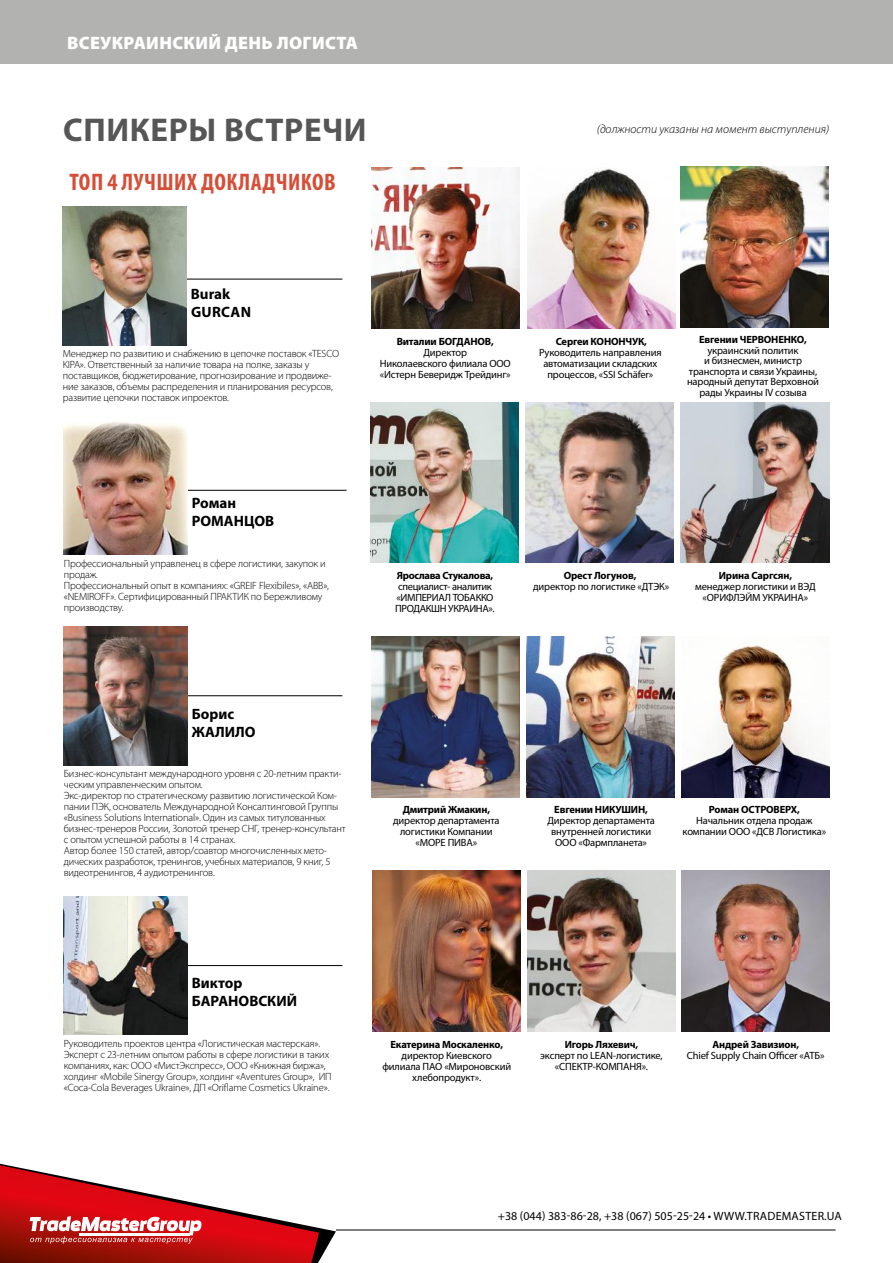
<style>
.page{position:relative;width:893px;height:1263px;background:#fff}
.page>*{position:absolute;margin:0;border:0;box-sizing:border-box;transform-origin:0 0}
.t1{font:700 33px "Myriad Pro";letter-spacing:.02em;color:#575656}
.t2{font:700 condensed 24px "Myriad Pro";letter-spacing:.02em;color:#d64e37}
.t3{font:900 18px "Myriad Pro";letter-spacing:.02em;color:#fff}
.t4{font:700 15px/18px "Myriad Pro";color:#000}
.t5{font:12px "Myriad Pro";color:#000}
.t6{font:italic 300 12px "Myriad Pro";color:#000}
.t7{font:300 10.5px/10.9px "Myriad Pro";letter-spacing:-.015em;color:#000}
.t8{font:10.5px/10.9px "Myriad Pro";letter-spacing:-.015em;color:#000;text-align:center}
.t9{font:700 10.5px "Myriad Pro";letter-spacing:-.015em;color:#000}
</style>
<div class="page">
<div style="left:0;top:0;width:893px;height:64px;background:#b2b2b1"></div>
<svg style="left:0;top:1163px;width:336px;height:100px"></svg>
<hr style="left:336px;top:1230px;width:500px;height:1px;background:#000">
<hr style="left:75px;top:279px;width:267px;height:1px;background:#000">
<hr style="left:75px;top:695px;width:267px;height:1px;background:#000">
<hr style="left:75px;top:965px;width:267px;height:1px;background:#000">
<hr style="left:79px;top:490px;width:268px;height:1px;background:#000">
<img style="left:63px;top:207px;width:124px;height:138px">
<img style="left:64px;top:627px;width:124px;height:138px">
<img style="left:64px;top:421px;width:124px;height:134px">
<img style="left:64px;top:896px;width:124px;height:139px">
<img style="left:371px;top:168px;width:148px;height:160px">
<img style="left:526px;top:636px;width:148px;height:161px">
<img style="left:527px;top:168px;width:148px;height:160px">
<img style="left:370px;top:402px;width:149px;height:161px">
<img style="left:372px;top:871px;width:148px;height:160px">
<img style="left:372px;top:636px;width:148px;height:161px">
<img style="left:526px;top:402px;width:148px;height:161px">
<img style="left:681px;top:402px;width:148px;height:161px">
<img style="left:527px;top:871px;width:148px;height:160px">
<img style="left:681px;top:871px;width:148px;height:160px">
<img style="left:680px;top:166px;width:148px;height:161px">
<img style="left:681px;top:645px;width:148px;height:152px">
<h3 class="t3" style="left:67px;top:30px;width:292px">ВСЕУКРАИНСКИЙ ДЕНЬ ЛОГИСТА</h3>
<h1 class="t1" style="left:63px;top:109px;width:305px">СПИКЕРЫ ВСТРЕЧИ</h1>
<h2 class="t2" style="left:70px;top:167px;width:268px">ТОП 4 ЛУЧШИХ ДОКЛАДЧИКОВ</h2>
<p class="t6" style="left:597px;top:122px;width:234px">(должности указаны на момент выступления)</p>
<h3 class="t4" style="left:191px;top:284px;width:62px">Burak<br>GURCAN</h3>
<p class="t7" style="left:63px;top:349px;width:278px">Менеджер по развитию и снабжению в цепочке поставок «TESCO KIPA». Ответственный за наличие товара на полке, заказы у поставщиков, бюджетирование, прогнозирование и продвиже&shy;ние заказов, объемы распределения и планирования ресурсов, развитие цепочки поставок ипроектов.</p>
<p class="t9" style="left:397px;top:334px;width:99px">Виталии БОГДАНОВ,</p>
<p class="t8" style="left:380px;top:347px;width:132px">Директор<br>Николаевского филиала ООО «Истерн Беверидж Трейдинг»</p>
<p class="t9" style="left:556px;top:334px;width:93px">Сергеи КОНОНЧУК,</p>
<p class="t8" style="left:539px;top:347px;width:124px">Руководитель направления автоматизации складских процессов, «SSI Schäfer»</p>
<p class="t9" style="left:699px;top:333px;width:109px">Евгении ЧЕРВОНЕНКО,</p>
<p class="t8" style="left:687px;top:345px;width:134px;line-height:10.5px">украинский политик<br>и бизнесмен, министр транспорта и связи Украины, народный депутат Верховной рады Украины IV созыва</p>
<h3 class="t4" style="left:192px;top:494px;width:84px">Роман<br>РОМАНЦОВ</h3>
<p class="t7" style="left:64px;top:558px;width:267px">Профессиональный управленец в сфере логистики, закупок и продаж.<br>Профессиональный опыт в компаниях: «GREIF Flexibiles», «АВВ», «NEMIROFF». Сертифицированный ПРАКТИК по Бережливому производству.</p>
<p class="t9" style="left:397px;top:569px;width:98px">Ярослава Стукалова,</p>
<p class="t8" style="left:395px;top:581px;width:101px;text-align:left">специалист- аналитик «ИМПЕРИАЛ ТОБАККО<br>ПРОДАКШН УКРАИНА».</p>
<p class="t9" style="left:564px;top:569px;width:74px">Орест Логунов,</p>
<p class="t8" style="left:533px;top:581px;width:137px">директор по логистике «ДТЭК»</p>
<p class="t9" style="left:719px;top:569px;width:75px">Ирина Саргсян,</p>
<p class="t8" style="left:695px;top:581px;width:122px">менеджер логистики и ВЭД «ОРИФЛЭЙМ УКРАИНА»</p>
<h3 class="t4" style="left:192px;top:704px;width:65px">Борис<br>ЖАЛИЛО</h3>
<p class="t7" style="left:64px;top:768px;width:284px">Бизнес-консультант международного уровня с 20-летним практи&shy;ческим управленческим опытом.<br>Экс-директор по стратегическому развитию логистической Ком&shy;пании ПЭК, основатель Международной Консалтинговой Группы «Business Solutions International». Один из самых титулованных бизнес-тренеров России, Золотой тренер СНГ, тренер-консультант с опытом успешной работы в 14 странах.<br>Автор более 150 статей, автор/соавтор многочисленных мето&shy;дических разработок, тренингов, учебных материалов, 9 книг, 5 видеотренингов, 4 аудиотренингов.</p>
<p class="t9" style="left:403px;top:803px;width:89px">Дмитрий Жмакин,</p>
<p class="t8" style="left:393px;top:815px;width:108px">директор департамента логистики Компании «МОРЕ ПИВА»</p>
<p class="t9" style="left:554px;top:803px;width:95px">Евгении НИКУШИН,</p>
<p class="t8" style="left:547px;top:815px;width:109px">Директор департамента внутренней логистики<br>ООО «Фармпланета»</p>
<p class="t9" style="left:709px;top:803px;width:93px">Роман ОСТРОВЕРХ,</p>
<p class="t8" style="left:682px;top:815px;width:145px">Начальник отдела продаж компании ООО «ДСВ Логистика»</p>
<h3 class="t4" style="left:192px;top:974px;width:107px">Виктор<br>БАРАНОВСКИЙ</h3>
<p class="t7" style="left:64px;top:1038px;width:269px">Руководитель проектов центра «Логистическая мастерская».<br>Эксперт с 23-летним опытом работы в сфере логистики в таких компаниях, как: ООО «МистЭкспресс», ООО «Книжная биржа», холдинг «Mobile Sinergy Group», холдинг «Aventures Group», ИП «Coca-Cola Beverages Ukraine», ДП «Oriflame Cosmetics Ukraine».</p>
<p class="t9" style="left:390px;top:1037px;width:114px">Екатерина Москаленко,</p>
<p class="t8" style="left:382px;top:1049px;width:130px">директор Киевского филиала ПАО «Мироновский хлебопродукт».</p>
<p class="t9" style="left:565px;top:1037px;width:75px">Игорь Ляхевич,</p>
<p class="t8" style="left:540px;top:1049px;width:124px">эксперт по LEAN-логистике, «СПЕКТР-КОМПАНЯ».</p>
<p class="t9" style="left:712px;top:1037px;width:88px">Андрей Завизион,</p>
<p class="t8" style="left:687px;top:1049px;width:139px">Chief Supply Chain Officer «АТБ»</p>
<p class="t5" style="left:498px;top:1209px;width:345px">+38 (044) 383-86-28, +38 (067) 505-25-24 • WWW.TRADEMASTER.UA</p>
</div>
